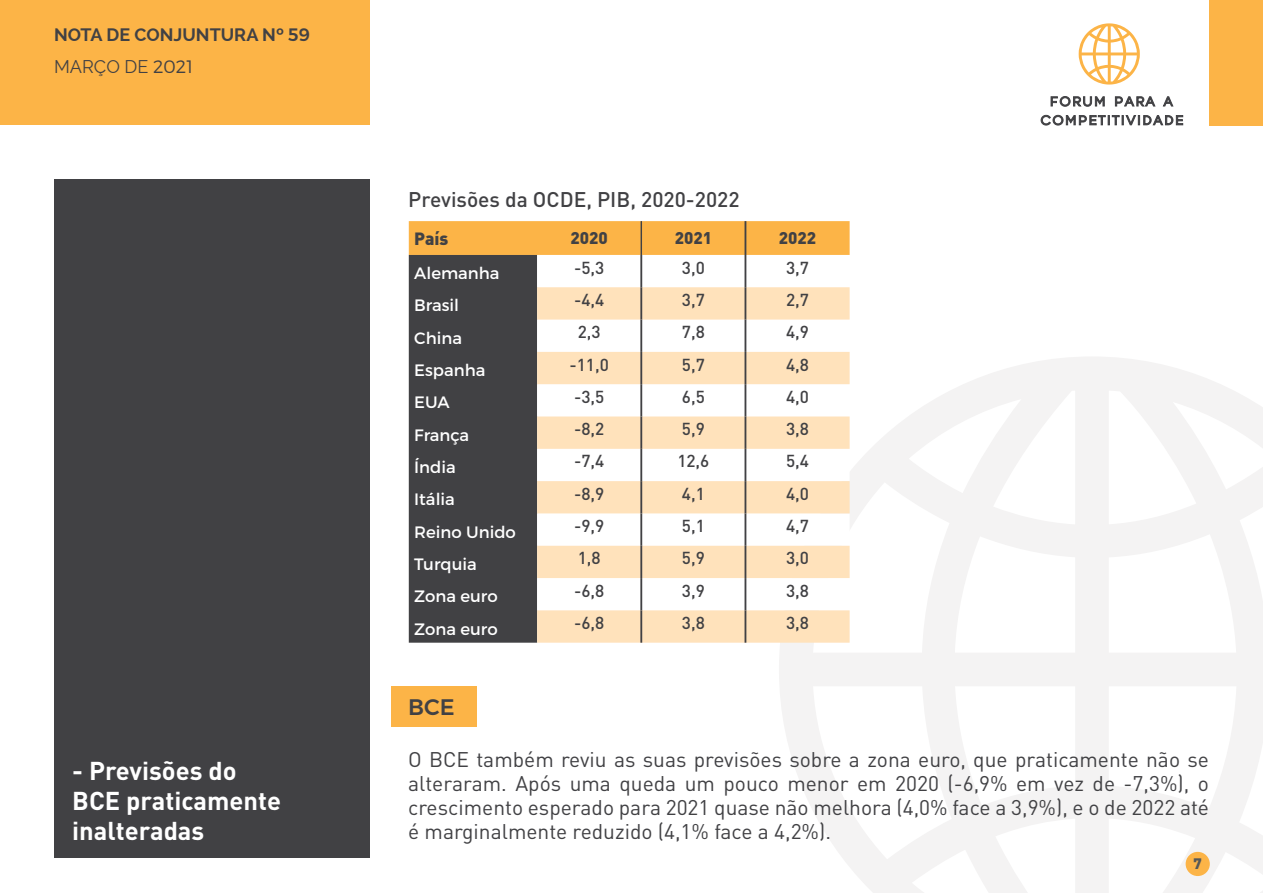
<style>
.page{position:relative;width:1263px;height:893px;background:#fff}
.page>*{position:absolute;margin:0;border:0;box-sizing:border-box;transform-origin:0 0}
.t1{font:700 25.5px/30px "DIN Pro";color:#fff}
.t2{font:500 22.5px "Montserrat";color:#414144}
.t3{font:21px/24px "DIN Pro";color:#414144;text-align:justify}
.t4{font:500 21px "DIN Pro";color:#414144}
.t5{font:700 18px/32px "Raleway";color:#414144}
.t6{font:900 17.55px "DIN Pro";color:#414144}
.t7{font:500 17.1px "DIN Pro";color:#414144}
.t8{font:900 16.8px "DIN Pro";color:#414144}
.t9{font:16.5px "Montserrat";color:#fff}
.t10{font:900 15px "DIN Pro";color:#555859}
.s1{font-family:"Montserrat";font-weight:500}
.s2{font-weight:400}
.s3{font-family:"Montserrat";font-weight:300}
</style>
<div class="page">
<div style="left:54px;top:179px;width:316px;height:678px;background:#414144"></div>
<svg style="left:779px;top:357px;width:484px;height:536px"></svg>
<div style="left:0;top:0;width:370px;height:125px;background:#fcb447"></div>
<div style="left:1210px;top:0;width:53px;height:125px;background:#fcb447"></div>
<svg style="left:1079px;top:23px;width:61px;height:62px"></svg>
<svg style="left:1050px;top:96px;width:55px;height:11px"></svg>
<svg style="left:1115px;top:96px;width:41px;height:11px"></svg>
<svg style="left:1162px;top:96px;width:12px;height:11px"></svg>
<svg style="left:1040px;top:114px;width:143px;height:12px"></svg>
<div style="left:1185px;top:852px;width:25px;height:24px;background:#fcb447;border-radius:50%"></div>
<div style="left:409px;top:221px;width:441px;height:34px;background:#fcb447"></div>
<div style="left:409px;top:255px;width:128px;height:388px;background:#414144"></div>
<svg style="left:537px;top:287px;width:313px;height:356px;fill:#ffe2bb"></svg>
<hr style="left:640px;top:221px;width:2px;height:34px;background:#414144">
<hr style="left:640px;top:255px;width:2px;height:32px;background:#414144">
<hr style="left:640px;top:287px;width:2px;height:33px;background:#414144">
<hr style="left:640px;top:320px;width:2px;height:32px;background:#414144">
<hr style="left:640px;top:352px;width:2px;height:32px;background:#414144">
<hr style="left:640px;top:384px;width:2px;height:32px;background:#414144">
<hr style="left:640px;top:416px;width:2px;height:33px;background:#414144">
<hr style="left:640px;top:449px;width:2px;height:32px;background:#414144">
<hr style="left:640px;top:481px;width:2px;height:32px;background:#414144">
<hr style="left:640px;top:513px;width:2px;height:33px;background:#414144">
<hr style="left:640px;top:546px;width:2px;height:32px;background:#414144">
<hr style="left:640px;top:578px;width:2px;height:32px;background:#414144">
<hr style="left:640px;top:610px;width:2px;height:33px;background:#414144">
<hr style="left:744px;top:221px;width:2px;height:34px;background:#414144">
<hr style="left:744px;top:255px;width:2px;height:32px;background:#414144">
<hr style="left:744px;top:287px;width:2px;height:33px;background:#414144">
<hr style="left:744px;top:320px;width:2px;height:32px;background:#414144">
<hr style="left:744px;top:352px;width:2px;height:32px;background:#414144">
<hr style="left:744px;top:384px;width:2px;height:32px;background:#414144">
<hr style="left:744px;top:416px;width:2px;height:33px;background:#414144">
<hr style="left:744px;top:449px;width:2px;height:32px;background:#414144">
<hr style="left:744px;top:481px;width:2px;height:32px;background:#414144">
<hr style="left:744px;top:513px;width:2px;height:33px;background:#414144">
<hr style="left:744px;top:546px;width:2px;height:32px;background:#414144">
<hr style="left:744px;top:578px;width:2px;height:32px;background:#414144">
<hr style="left:744px;top:610px;width:2px;height:33px;background:#414144">
<div style="left:391px;top:686px;width:85px;height:41px;background:#fcb447"></div>
<p class="t5" style="left:54px;top:19px;width:257px">NOTA DE CONJUNTURA Nº <span class="s1">59<br></span><span class="s2">MARÇO DE</span> <span class="s3">2021</span></p>
<p class="t1" style="left:72px;top:755px;width:210px">- Previsões do<br>BCE praticamente inalteradas</p>
<p class="t4" style="left:408px;top:185px;width:333px">Previsões da OCDE, PIB, 2020-2022</p>
<p class="t6" style="left:414px;top:226px;width:36px">País</p>
<p class="t8" style="left:570px;top:227px;width:39px">2020</p>
<p class="t8" style="left:675px;top:227px;width:39px">2021</p>
<p class="t8" style="left:779px;top:227px;width:39px">2022</p>
<p class="t9" style="left:414px;top:263px;width:87px">Alemanha</p>
<p class="t7" style="left:574px;top:256px;width:32px">-5,3</p>
<p class="t7" style="left:682px;top:256px;width:24px">3,0</p>
<p class="t7" style="left:786px;top:256px;width:24px">3,7</p>
<p class="t9" style="left:414px;top:295px;width:46px">Brasil</p>
<p class="t7" style="left:574px;top:288px;width:32px">-4,4</p>
<p class="t7" style="left:682px;top:288px;width:24px">3,7</p>
<p class="t7" style="left:786px;top:288px;width:24px">2,7</p>
<p class="t9" style="left:414px;top:328px;width:49px">China</p>
<p class="t7" style="left:578px;top:320px;width:24px">2,3</p>
<p class="t7" style="left:682px;top:320px;width:24px">7,8</p>
<p class="t7" style="left:786px;top:320px;width:24px">4,9</p>
<p class="t9" style="left:414px;top:360px;width:73px">Espanha</p>
<p class="t7" style="left:569px;top:353px;width:41px">-11,0</p>
<p class="t7" style="left:682px;top:353px;width:24px">5,7</p>
<p class="t7" style="left:786px;top:353px;width:24px">4,8</p>
<p class="t9" style="left:414px;top:392px;width:37px">EUA</p>
<p class="t7" style="left:574px;top:385px;width:32px">-3,5</p>
<p class="t7" style="left:682px;top:385px;width:24px">6,5</p>
<p class="t7" style="left:786px;top:385px;width:24px">4,0</p>
<p class="t9" style="left:414px;top:425px;width:56px">França</p>
<p class="t7" style="left:574px;top:417px;width:32px">-8,2</p>
<p class="t7" style="left:682px;top:417px;width:24px">5,9</p>
<p class="t7" style="left:786px;top:417px;width:24px">3,8</p>
<p class="t9" style="left:414px;top:457px;width:43px">Índia</p>
<p class="t7" style="left:574px;top:450px;width:32px">-7,4</p>
<p class="t7" style="left:677px;top:450px;width:34px">12,6</p>
<p class="t7" style="left:786px;top:450px;width:24px">5,4</p>
<p class="t9" style="left:414px;top:489px;width:42px">Itália</p>
<p class="t7" style="left:574px;top:482px;width:32px">-8,9</p>
<p class="t7" style="left:682px;top:482px;width:24px">4,1</p>
<p class="t7" style="left:786px;top:482px;width:24px">4,0</p>
<p class="t9" style="left:414px;top:522px;width:103px">Reino Unido</p>
<p class="t7" style="left:574px;top:514px;width:32px">-9,9</p>
<p class="t7" style="left:682px;top:514px;width:24px">5,1</p>
<p class="t7" style="left:786px;top:514px;width:24px">4,7</p>
<p class="t9" style="left:414px;top:554px;width:64px">Turquia</p>
<p class="t7" style="left:578px;top:547px;width:24px">1,8</p>
<p class="t7" style="left:682px;top:547px;width:24px">5,9</p>
<p class="t7" style="left:786px;top:547px;width:24px">3,0</p>
<p class="t9" style="left:414px;top:586px;width:85px">Zona euro</p>
<p class="t7" style="left:574px;top:579px;width:32px">-6,8</p>
<p class="t7" style="left:682px;top:579px;width:24px">3,9</p>
<p class="t7" style="left:786px;top:579px;width:24px">3,8</p>
<p class="t9" style="left:414px;top:618px;width:85px">Zona euro</p>
<p class="t7" style="left:574px;top:611px;width:32px">-6,8</p>
<p class="t7" style="left:682px;top:611px;width:24px">3,8</p>
<p class="t7" style="left:786px;top:611px;width:24px">3,8</p>
<p class="t2" style="left:408px;top:694px;width:48px">BCE</p>
<p class="t3" style="left:408px;top:746px;width:802px">O BCE também reviu as suas previsões sobre a zona euro, que praticamente não se alteraram. Após uma queda um pouco menor em 2020 (-6,9% em vez de -7,3%), o crescimento esperado para 2021 quase não melhora (4,0% face a 3,9%), e o de 2022 até é marginalmente reduzido (4,1% face a 4,2%).</p>
<p class="t10" style="left:1193px;top:853px;width:10px">7</p>
</div>
